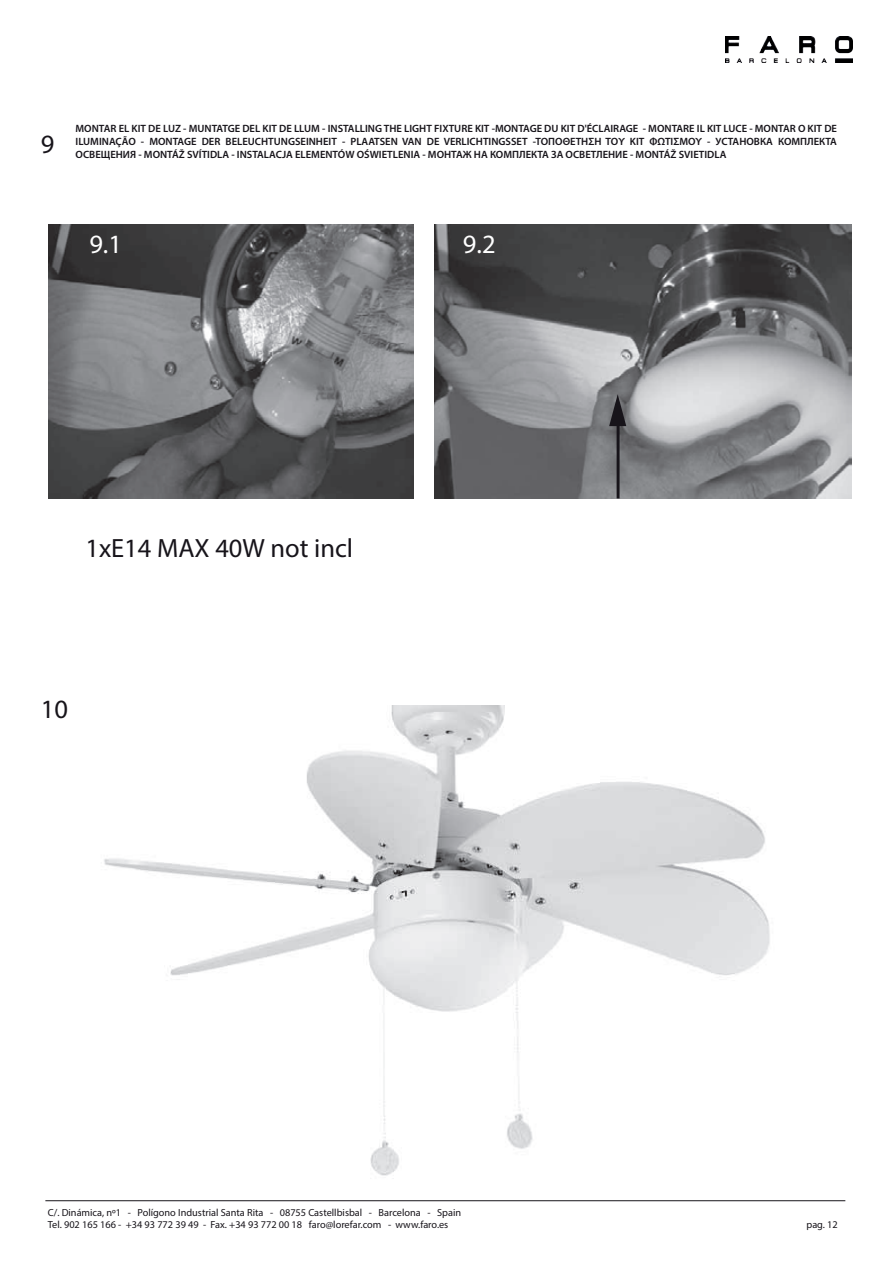
<style>
.page{position:relative;width:893px;height:1263px;background:#fff}
.page>*{position:absolute;margin:0;border:0;box-sizing:border-box;transform-origin:0 0}
.t1{font:26.55px "Myriad Pro";color:#17141a}
.t2{font:26.55px "Myriad Pro";color:#fff}
.t3{font:600 10.65px/12.8px "Myriad Pro";color:#17141a}
.t4{font:10.35px/11.7px "Myriad Pro";color:#17141a}
</style>
<div class="page">
<img style="left:104px;top:706px;width:666px;height:470px">
<img style="left:48px;top:225px;width:366px;height:274px">
<img style="left:434px;top:225px;width:417px;height:274px">
<hr style="left:45px;top:1200px;width:800px;height:1px;background:#17141a">
<hr style="left:616px;top:420px;width:3px;height:79px;background:#17141a">
<svg style="left:609px;top:394px;width:17px;height:32px"></svg>
<img style="left:725px;top:37px;width:127px;height:25px">
<h1 class="t1" style="left:41px;top:128px;width:15px">9</h1>
<p class="t3" style="left:76px;top:122px;width:763px">MONTAR EL KIT DE LUZ - MUNTATGE DEL KIT DE LLUM - INSTALLING THE LIGHT FIXTURE KIT -MONTAGE DU KIT D'ÉCLAIRAGE - MONTARE IL KIT LUCE - MONTAR O KIT DE<br>ILUMINAÇÃO - MONTAGE DER BELEUCHTUNGSEINHEIT - PLAATSEN VAN DE VERLICHTINGSSET -ΤΟΠΟΘΕΤΗΣΗ ΤΟΥ ΚΙΤ ΦΩΤΙΣΜΟΥ - УСТАНОВКА КОМПЛЕКТА</p>
<p class="t3" style="left:76px;top:147px;width:652px">ОСВЕЩЕНИЯ - MONTÁŽ SVÍTIDLA - INSTALACJA ELEMENTÓW OŚWIETLENIA - MOНТАЖ НА КОМПЛЕКТА ЗА ОСВЕТЛЕНИЕ - MONTÁŽ SVIETIDLA</p>
<h1 class="t2" style="left:89px;top:228px;width:34px">1.9</h1>
<h1 class="t2" style="left:463px;top:228px;width:34px">2.9</h1>
<h1 class="t1" style="left:85px;top:532px;width:269px">1xE14 MAX 40W not incl</h1>
<h1 class="t1" style="left:41px;top:693px;width:29px">10</h1>
<p class="t4" style="left:48px;top:1207px;width:415px">C/. Dinámica, nº1 - Polígono Industrial Santa Rita - 08755 Castellbisbal - Barcelona - Spain<br>Tel. 902 165 166 - +34 93 772 39 49 - Fax. +34 93 772 00 18 faro@lorefar.com - www.faro.es</p>
<p class="t4" style="left:806px;top:1218px;width:33px">pag. 12</p>
</div>
